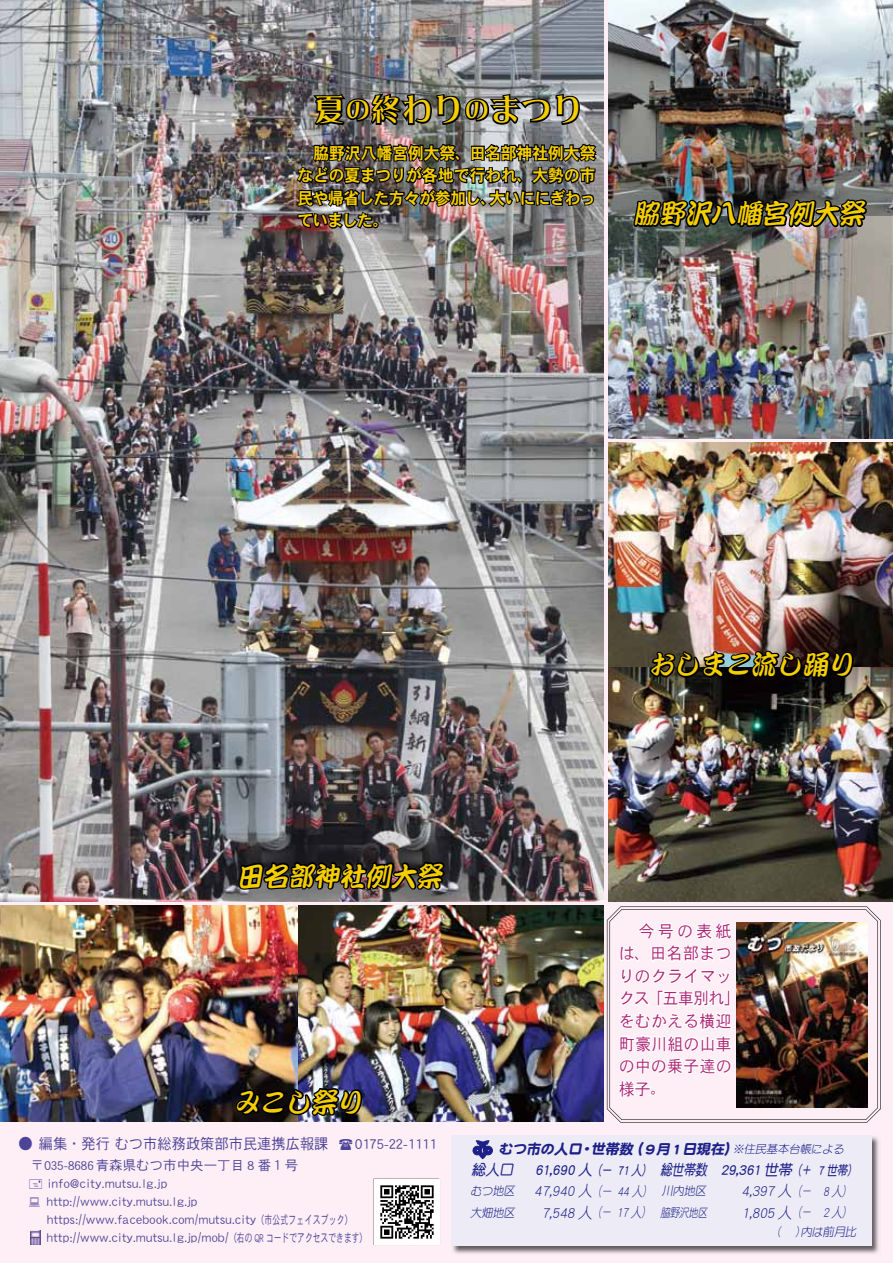
<style>
.page{position:relative;width:893px;height:1263px;background:#fff}
.page>*{position:absolute;margin:0;border:0;box-sizing:border-box;transform-origin:0 0}
.t1{font:30px "DF Lei Ga So Std W7";letter-spacing:.1em;color:#f5ce00;scale:.95 1}
.t2{font:italic 27px "DF Kan Tei Ryu Std W6";color:#f5ce00;scale:.95 1}
.t3{font:16.5px/22.5px "DFHS Gothic Std W7";letter-spacing:-.01em;color:#f5ce00;text-align:right;scale:.95 1}
.t4{font:16.5px/22.5px "DFHS Gothic Std W3";letter-spacing:.035em;color:#ad2375;scale:.95 1}
.t5{font:15px "DFHS Gothic Std W3";color:#4d4398;scale:.95 1}
.t6{font:italic 15px "DF Maru Gothic Std W3";color:#1d2088;scale:.95 1}
.t7{font:italic 15px "DF Maru Gothic Std W7";color:#1d2088;scale:.95 1}
.t8{font:italic 15px "DF Maru Gothic Std W7";color:#1d2088;scale:.79 1}
.t9{font:italic 14.25px "DF Maru Gothic Std W9";color:#1d2088}
.t10{font:13.5px/18.3px "DFHS Gothic Std W3";letter-spacing:.03em;color:#4d4398;scale:.95 1}
.t11{font:italic 13.5px "DF Maru Gothic Std W3";color:#1d2088;scale:.8 1}
.t12{font:italic 13.5px "DF Maru Gothic Std W7";color:#1d2088;scale:.79 1}
.t13{font:italic 13.5px "DF Maru Gothic Std W7";color:#1d2088;scale:.8 1}
.t14{font:italic 12px "DF Maru Gothic Std W3";color:#1d2088;scale:.95 1}
.t15{font:12px "DFHS Gothic Std W3";color:#4d4398;scale:.65 1}
.t16{font:12px "DFHS Gothic Std W3";letter-spacing:.03em;color:#4d4398;scale:.65 1}
.t17{font:italic 12px "DF Maru Gothic Std W3";color:#1d2088;scale:.79 1}
.t18{font:italic 11.4px "DF Maru Gothic Std W3";color:#1d2088}
.s1{font-size:24px}
.s2{font-size:13.5px}
.s3{font-family:"DF Maru Gothic Std W3";font-size:11.4px}
</style>
<div class="page">
<img style="left:608px;top:0;width:285px;height:216px">
<img style="left:608px;top:216px;width:285px;height:222px">
<img style="left:608px;top:442px;width:285px;height:226px">
<img style="left:608px;top:668px;width:285px;height:233px">
<img style="left:0;top:0;width:604px;height:901px">
<svg style="left:310px;top:92px;width:271px;height:35px;background:#4e4f4f"></svg>
<svg style="left:236px;top:831px;width:215px;height:75px;background:#423f42"></svg>
<img style="left:298px;top:906px;width:305px;height:216px">
<img style="left:0;top:906px;width:298px;height:216px">
<div style="left:0;top:1123px;width:893px;height:140px;background:#fdeff5"></div>
<img style="left:373px;top:1178px;width:67px;height:67px">
<img style="left:451px;top:1135px;width:429px;height:120px">
<div style="left:452px;top:1135px;width:420px;height:111px;background:#edecf6"></div>
<svg style="left:473px;top:1141px;width:19px;height:17px"></svg>
<img style="left:31px;top:1230px;width:9px;height:15px">
<img style="left:631px;top:168px;width:242px;height:93px">
<img style="left:648px;top:596px;width:207px;height:103px">
<img style="left:295px;top:141px;width:306px;height:102px">
<svg style="left:607px;top:906px;width:274px;height:217px;fill:#fbedf3"></svg>
<svg style="left:609px;top:909px;width:269px;height:211px;fill:#fdeff5"></svg>
<img style="left:737px;top:923px;width:130px;height:184px">
<img style="left:234px;top:1058px;width:130px;height:91px">
<svg style="left:30px;top:1179px;width:12px;height:10px"></svg>
<svg style="left:30px;top:1197px;width:9px;height:10px"></svg>
<svg style="left:617px;top:920px;width:117px;height:178px"></svg>
<h1 class="t1" style="left:315px;top:93px;width:282px">夏<span class="s1">の</span>終わり<span class="s1">の</span>まつり</h1>
<p class="t3" style="left:298px;top:141px;width:315px">　脇野沢八幡宮例大祭、田名部神社例大祭などの夏まつりが各地で行われ、大勢の市大いににぎわっ</p>
<p class="t3" style="left:297px;top:186px;width:211px;text-align:left">民や帰省した方々が参加し、ていました。</p>
<h2 class="t2" style="left:633px;top:199px;width:250px">脇野沢八幡宮例大祭</h2>
<h2 class="t2" style="left:237px;top:861px;width:223px">田名部神社例大祭</h2>
<h2 class="t2" style="left:234px;top:1087px;width:142px">みこし祭り</h2>
<h2 class="t2" style="left:648px;top:650px;width:223px">おしまこ流し踊り</h2>
<p class="t4" style="left:619px;top:919px;width:129px">　今号の表紙は、田名部まつりのクライマックス「五車別れ「をむかえる横迎町豪川組の山車の中の乗子達の</p>
<p class="t4" style="left:619px;top:1077px;width:34px">様子</p>
<p class="t5" style="left:19px;top:1136px;width:328px">● 編集・発行むつ市総務政策部市民連携広報課</p>
<p class="t10" style="left:47px;top:1155px;width:266px;text-indent:-16px">〒035-8686青森県むつ市中央一丁目 8 番１号info@city.mutsu l g. j p.<br>http://www.city.mutsu l g. j p.</p>
<p class="t16" style="left:256px;top:1213px;width:149px">（市公式フェイスブック(</p>
<p class="t5" style="left:355px;top:1136px;width:87px">0175-22-1111</p>
<p class="t10" style="left:47px;top:1210px;width:221px">https://www.facebook.com/mutsu.city</p>
<p class="t15" style="left:225px;top:1231px;width:220px">（<span class="s2">/</span> 右の QR コードでアクセスできます(</p>
<p class="t10" style="left:47px;top:1228px;width:189px">http://www.city.mutsu l g. j p. /mob</p>
<p class="t9" style="left:628px;top:1141px;width:18px">（</p>
<p class="t9" style="left:725px;top:1141px;width:23px">）<span class="s3">※</span></p>
<p class="t9" style="left:498px;top:1141px;width:139px">むつ市の人口世帯数</p>
<p class="t9" style="left:682px;top:1141px;width:46px">日現在</p>
<p class="t9" style="left:656px;top:1141px;width:30px">月1</p>
<p class="t18" style="left:744px;top:1143px;width:104px">住民基本台帳による</p>
<p class="t9" style="left:642px;top:1141px;width:18px">９</p>
<p class="t9" style="left:579px;top:1141px;width:18px">・</p>
<p class="t7" style="left:471px;top:1162px;width:49px">総人口</p>
<p class="t7" style="left:535px;top:1162px;width:65px">61,690 人</p>
<p class="t13" style="left:591px;top:1162px;width:18px">（</p>
<p class="t13" style="left:642px;top:1162px;width:18px">）</p>
<p class="t13" style="left:601px;top:1162px;width:56px">ー 71 人</p>
<p class="t8" style="left:660px;top:1162px;width:64px">総世帯数</p>
<p class="t7" style="left:721px;top:1162px;width:80px">29,361 世帯</p>
<p class="t12" style="left:791px;top:1162px;width:18px">（</p>
<p class="t12" style="left:847px;top:1162px;width:18px">(</p>
<p class="t12" style="left:801px;top:1162px;width:64px">＋ 7世帯</p>
<p class="t14" style="left:470px;top:1184px;width:51px">むつ地区</p>
<p class="t6" style="left:534px;top:1183px;width:66px">47,940 人</p>
<p class="t11" style="left:591px;top:1184px;width:18px">（</p>
<p class="t11" style="left:642px;top:1184px;width:18px">）</p>
<p class="t11" style="left:601px;top:1184px;width:56px">ー 44人</p>
<p class="t14" style="left:662px;top:1184px;width:51px">川内地区</p>
<p class="t6" style="left:741px;top:1183px;width:58px">4,397 人</p>
<p class="t11" style="left:790px;top:1184px;width:18px">（</p>
<p class="t11" style="left:801px;top:1184px;width:18px">－</p>
<p class="t11" style="left:842px;top:1184px;width:18px">(</p>
<p class="t11" style="left:823px;top:1184px;width:29px">8人</p>
<p class="t14" style="left:470px;top:1206px;width:51px">大畑地区</p>
<p class="t6" style="left:542px;top:1204px;width:58px">7,548 人</p>
<p class="t11" style="left:591px;top:1205px;width:18px">（</p>
<p class="t11" style="left:642px;top:1205px;width:18px">）</p>
<p class="t11" style="left:601px;top:1205px;width:56px">－ 17人</p>
<p class="t17" style="left:660px;top:1206px;width:63px">脇野沢地区</p>
<p class="t6" style="left:742px;top:1204px;width:57px">1,805 人</p>
<p class="t11" style="left:790px;top:1205px;width:18px">（</p>
<p class="t11" style="left:801px;top:1205px;width:18px">－</p>
<p class="t11" style="left:842px;top:1205px;width:18px">(</p>
<p class="t11" style="left:823px;top:1205px;width:29px">2人</p>
<p class="t14" style="left:769px;top:1225px;width:44px">（　 ）</p>
<p class="t14" style="left:800px;top:1225px;width:63px">内は前月比</p>
</div>
